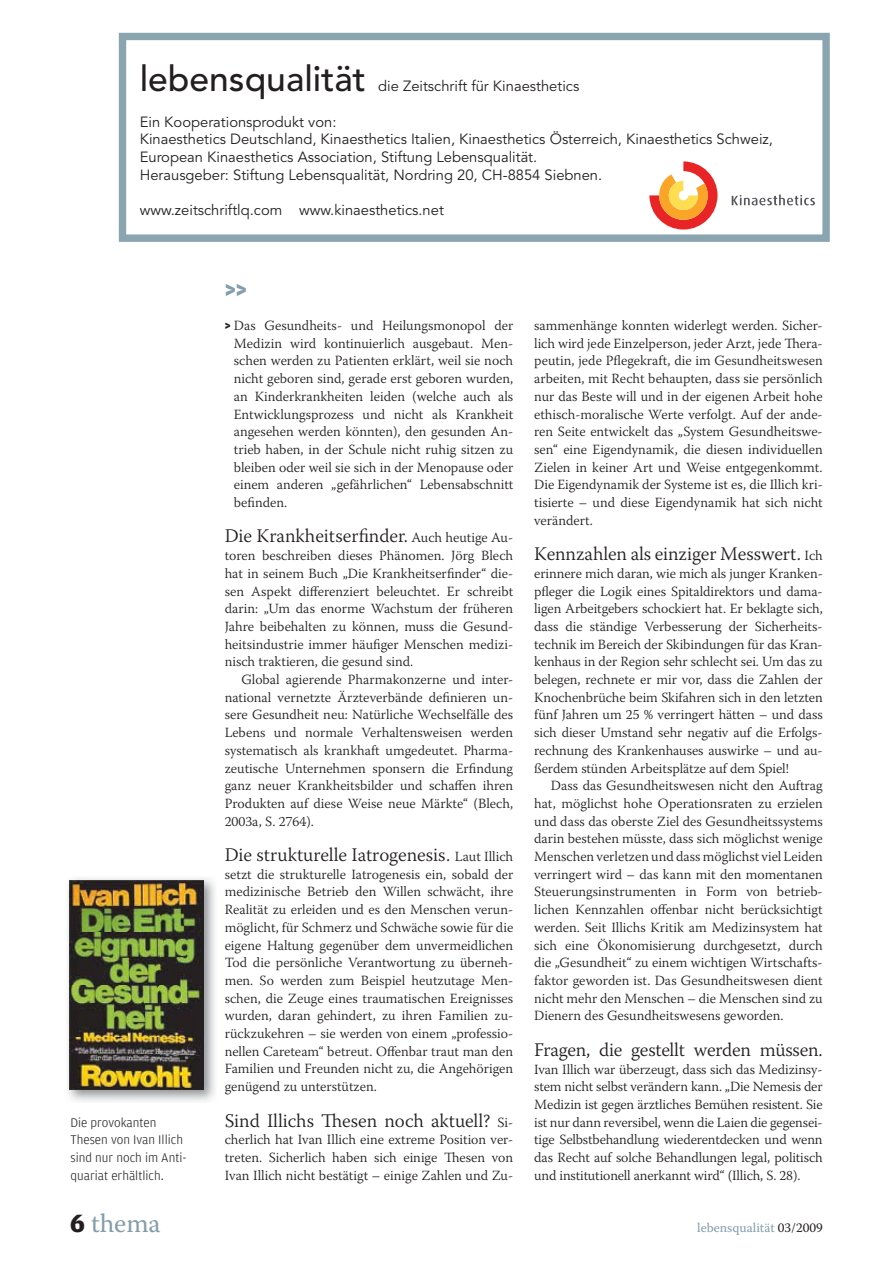
<style>
.page{position:relative;width:893px;height:1263px;background:#fff}
.page>*{position:absolute;margin:0;border:0;box-sizing:border-box;transform-origin:0 0}
.t1{font:500 35.4px "Avenir LT Com";color:#231f20}
.t2{font:26.55px "Warnock Pro";color:#849daa}
.t3{font:700 26.55px "Amplitude";color:#849daa}
.t4{font:300 19.2px "Warnock Pro";color:#231f20}
.t5{font:14.7px/17.7px "Avenir LT Com";color:#231f20}
.t6{font:300 13.95px/17.7px "Warnock Pro";color:#231f20;text-align:justify}
.t7{font:300 13.35px/17.7px "Amplitude";color:#231f20}
.t8{font:13.35px "Warnock Pro";color:#849daa}
.s1{font-family:"Amplitude";font-weight:700}
.s2{font-size:13.95px}
.s3{font-family:"Amplitude";font-weight:700;color:#231f20}
.s4{color:#231f20}
</style>
<div class="page">
<img style="left:68px;top:878px;width:147px;height:224px">
<img style="left:70px;top:880px;width:134px;height:210px">
<div style="left:119px;top:33px;width:711px;height:209px;border:7px solid #8aa4b0"></div>
<svg style="left:732px;top:195px;width:83px;height:10px"></svg>
<svg style="left:649px;top:161px;width:68px;height:69px"></svg>
<h1 class="t1" style="left:140px;top:58px;width:228px">lebensqualität</h1>
<p class="t5" style="left:378px;top:79px;width:203px">die Zeitschrift für Kinaesthetics</p>
<p class="t5" style="left:140px;top:114px;width:635px">Ein Kooperationsprodukt von:<br>Kinaesthetics Deutschland, Kinaesthetics Italien, Kinaesthetics Österreich, Kinaesthetics Schweiz, European Kinaesthetics Association, Stiftung Lebensqualität.<br>Herausgeber: Stiftung Lebensqualität, Nordring 20, CH-8854 Siebnen.</p>
<p class="t5" style="left:140px;top:203px;width:306px">www.zeitschriftlq.com www.kinaesthetics.net</p>
<p class="t7" style="left:71px;top:1114px;width:117px">Die provokanten<br>Thesen von Ivan Illich sind nur noch im Anti&shy;quariat erhältlich.</p>
<h2 class="t3" style="left:225px;top:279px;width:24px">&gt;&gt;</h2>
<p class="t6" style="left:234px;top:318px;width:281px;text-indent:-9px"><span class="s1">&gt;</span> Das Gesundheits- und Heilungsmonopol der Medizin wird kontinuierlich ausgebaut. Men&shy;schen werden zu Patienten erklärt, weil sie noch nicht geboren sind, gerade erst geboren wurden, an Kinderkrankheiten leiden (welche auch als Entwicklungsprozess und nicht als Krankheit angesehen werden könnten), den gesunden An&shy;trieb haben, in der Schule nicht ruhig sitzen zu bleiben oder weil sie sich in der Menopause oder einem anderen „gefährlichen“ Lebensabschnitt befinden.</p>
<h3 class="t4" style="left:225px;top:528px;width:290px">Die Krankheitserfinder. <span class="s2">Auch heutige Au-</span></h3>
<p class="t6" style="left:225px;top:548px;width:290px">toren beschreiben dieses Phänomen. Jörg Blech hat in seinem Buch „Die Krankheitserfinder“ die&shy;sen Aspekt differenziert beleuchtet. Er schreibt darin: „Um das enorme Wachstum der früheren Jahre beibehalten zu können, muss die Gesund&shy;heitsindustrie immer häufiger Menschen medizi&shy;nisch traktieren, die gesund sind.</p>
<p class="t6" style="left:225px;top:672px;width:290px;text-indent:17px">Global agierende Pharmakonzerne und inter&shy;national vernetzte Ärzteverbände definieren un&shy;sere Gesundheit neu: Natürliche Wechselfälle des Lebens und normale Verhaltensweisen werden systematisch als krankhaft umgedeutet. Pharma&shy;zeutische Unternehmen sponsern die Erfindung ganz neuer Krankheitsbilder und schaffen ihren Produkten auf diese Weise neue Märkte“ (Blech, 2003a, S. 2764).</p>
<h3 class="t4" style="left:225px;top:847px;width:290px">Die strukturelle Iatrogenesis. <span class="s2">Laut Illich</span></h3>
<p class="t6" style="left:225px;top:867px;width:290px">setzt die strukturelle Iatrogenesis ein, sobald der medizinische Betrieb den Willen schwächt, ihre Realität zu erleiden und es den Menschen verun&shy;möglicht, für Schmerz und Schwäche sowie für die eigene Haltung gegenüber dem unvermeidlichen Tod die persönliche Verantwortung zu überneh&shy;men. So werden zum Beispiel heutzutage Men&shy;schen, die Zeuge eines traumatischen Ereignisses wurden, daran gehindert, zu ihren Familien zu&shy;rückzukehren – sie werden von einem „professio&shy;nellen Careteam“ betreut. Offenbar traut man den Familien und Freunden nicht zu, die Angehörigen genügend zu unterstützen.</p>
<h3 class="t4" style="left:225px;top:1113px;width:290px">Sind Illichs Thesen noch aktuell? <span class="s2">Si-</span></h3>
<p class="t6" style="left:225px;top:1132px;width:290px">cherlich hat Ivan Illich eine extreme Position ver&shy;treten. Sicherlich haben sich einige Thesen von Ivan Illich nicht bestätigt – einige Zahlen und Zu-</p>
<p class="t6" style="left:534px;top:318px;width:290px">sammenhänge konnten widerlegt werden. Sicher&shy;lich wird jede Einzelperson, jeder Arzt, jede Thera&shy;peutin, jede Pflegekraft, die im Gesundheitswesen arbeiten, mit Recht behaupten, dass sie persönlich nur das Beste will und in der eigenen Arbeit hohe ethisch-moralische Werte verfolgt. Auf der ande&shy;ren Seite entwickelt das „System Gesundheitswe&shy;sen“ eine Eigendynamik, die diesen individuellen Zielen in keiner Art und Weise entgegenkommt.<br>Die Eigendynamik der Systeme ist es, die Illich kri&shy;tisierte – und diese Eigendynamik hat sich nicht verändert.</p>
<h3 class="t4" style="left:534px;top:546px;width:290px">Kennzahlen als einziger Messwert. <span class="s2">Ich</span></h3>
<p class="t6" style="left:534px;top:566px;width:290px">erinnere mich daran, wie mich als junger Kranken&shy;pfleger die Logik eines Spitaldirektors und dama&shy;ligen Arbeitgebers schockiert hat. Er beklagte sich, dass die ständige Verbesserung der Sicherheits&shy;technik im Bereich der Skibindungen für das Kran&shy;kenhaus in der Region sehr schlecht sei. Um das zu belegen, rechnete er mir vor, dass die Zahlen der Knochenbrüche beim Skifahren sich in den letzten fünf Jahren um 25 % verringert hätten – und dass sich dieser Umstand sehr negativ auf die Erfolgs&shy;rechnung des Krankenhauses auswirke – und au&shy;ßerdem stünden Arbeitsplätze auf dem Spiel!</p>
<p class="t6" style="left:534px;top:778px;width:290px;text-indent:17px">Dass das Gesundheitswesen nicht den Auftrag hat, möglichst hohe Operationsraten zu erzielen und dass das oberste Ziel des Gesundheitssystems darin bestehen müsste, dass sich möglichst wenige Menschen verletzen und dass möglichst viel Leiden verringert wird – das kann mit den momentanen Steuerungsinstrumenten in Form von betrieb&shy;lichen Kennzahlen offenbar nicht berücksichtigt werden. Seit Illichs Kritik am Medizinsystem hat sich eine Ökonomisierung durchgesetzt, durch die „Gesundheit“ zu einem wichtigen Wirtschafts&shy;faktor geworden ist. Das Gesundheitswesen dient nicht mehr den Menschen – die Menschen sind zu Dienern des Gesundheitswesens geworden.</p>
<h3 class="t4" style="left:534px;top:1042px;width:290px">Fragen, die gestellt werden müssen.</h3>
<p class="t6" style="left:534px;top:1061px;width:290px">Ivan Illich war überzeugt, dass sich das Medizinsy&shy;stem nicht selbst verändern kann. „Die Nemesis der Medizin ist gegen ärztliches Bemühen resis tent. Sie ist nur dann reversibel, wenn die Laien die gegensei&shy;tige Selbstbehandlung wiederentdecken und wenn das Recht auf solche Behandlungen legal, politisch und institutionell anerkannt wird“ (Illich, S. 28).</p>
<h2 class="t2" style="left:70px;top:1208px;width:92px"><span class="s3">6</span> thema</h2>
<p class="t8" style="left:697px;top:1220px;width:127px">lebensqualität <span class="s4">03/2009</span></p>
</div>
